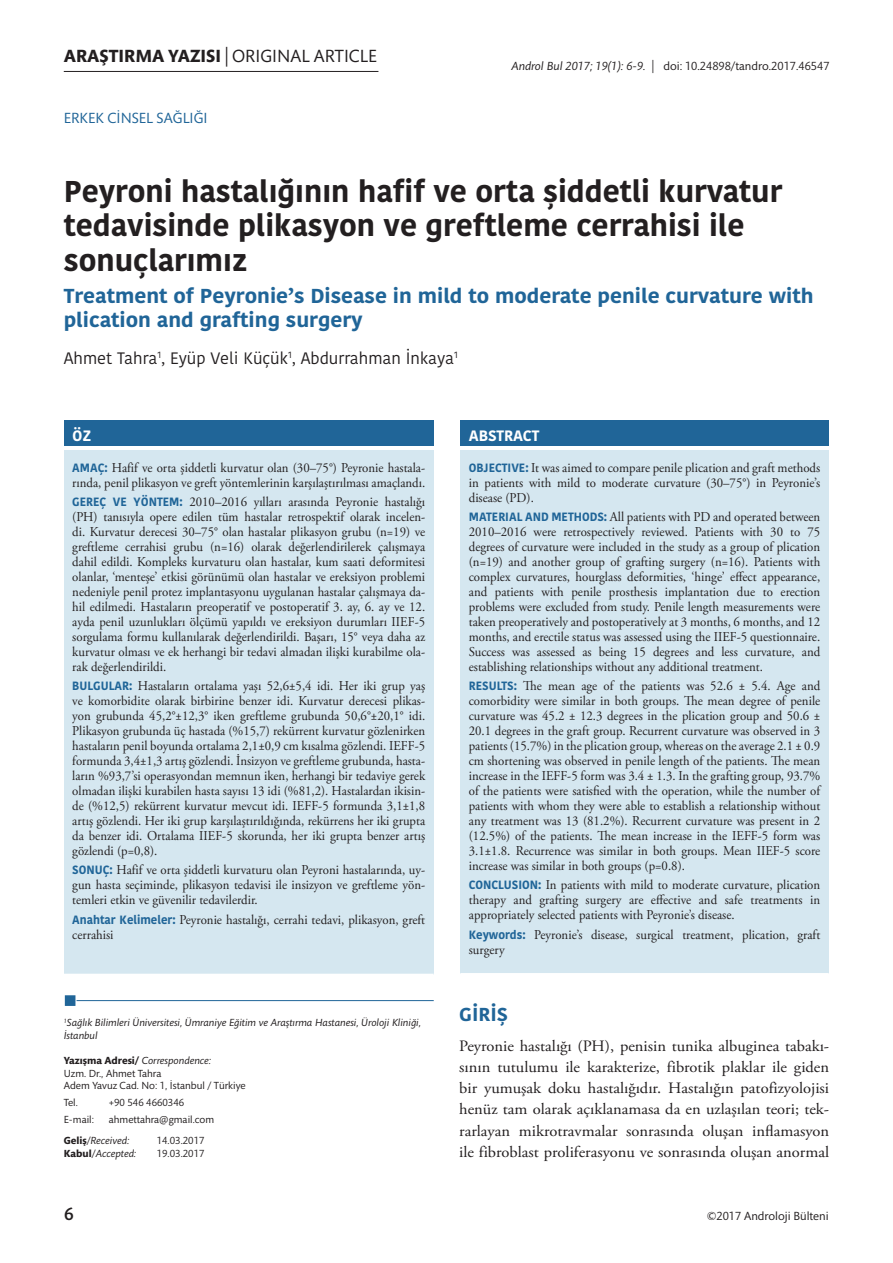
<style>
.page{position:relative;width:893px;height:1263px;background:#fff}
.page>*{position:absolute;margin:0;border:0;box-sizing:border-box;transform-origin:0 0}
.t1{font:700 30px/34.5px "Kohinoor Devanagari";color:#231f20}
.t2{font:700 20.1px/24px "Kohinoor Devanagari";color:#206598;scale:1.04 1}
.t3{font:700 18.75px "Kohinoor Devanagari";color:#206598;scale:1.04 1}
.t4{font:18px "Mundo Sans Std";color:#231f20}
.t5{font:500 18px "Mundo Sans Std";color:#231f20}
.t6{font:16.5px "Kohinoor Devanagari";color:#231f20}
.t7{font:15.9px/21.1px "Adobe Garamond Pro";color:#231f20;text-align:justify;scale:1.04 1}
.t8{font:15px "Mundo Sans Std";color:#206598}
.t9{font:700 15px "Kohinoor Devanagari";color:#fff}
.t10{font:13.5px/15px "Adobe Garamond Pro";color:#231f20;text-align:justify;scale:.95 1}
.t11{font:12px "Mundo Sans Std";color:#231f20}
.t12{font:10.5px/12.6px "Mundo Sans Std";color:#231f20}
.t13{font:italic 10.5px/12.6px "Mundo Sans Std";color:#231f20}
.s1{font-weight:700}
.s2{font-style:italic}
.s3{font-family:"Kohinoor Devanagari";font-weight:700;font-size:12px;color:#206598}
.s4{font-weight:700;font-style:normal}
.s5{font-style:normal}
</style>
<div class="page">
<div style="left:460px;top:421px;width:369px;height:25px;background:#206598"></div>
<div style="left:460px;top:450px;width:369px;height:524px;background:#d5e7f0"></div>
<hr style="left:460px;top:973px;width:369px;height:1px;background:#fff">
<div style="left:64px;top:421px;width:370px;height:25px;background:#206598"></div>
<div style="left:64px;top:450px;width:370px;height:524px;background:#d5e7f0"></div>
<hr style="left:64px;top:71px;width:314px;height:1px;background:#231f20">
<div style="left:65px;top:995px;width:10px;height:11px;background:#206598;border:2px solid #206598"></div>
<hr style="left:77px;top:1000px;width:357px;height:1px;background:#206598">
<h3 class="t4" style="left:64px;top:46px;width:315px"><span class="s1">ARAŞTIRMA YAZISI</span> | ORIGINAL ARTICLE</h3>
<p class="t8" style="left:64px;top:110px;width:145px">ERKEK CİNSEL SAĞLIĞI</p>
<p class="t11" style="left:511px;top:59px;width:319px"><span class="s2">Androl Bul 2017; 19(1): 6-9. |</span> doi: 10.24898/tandro.2017.46547</p>
<h1 class="t1" style="left:64px;top:173px;width:720px">Peyroni hastalığının hafif ve orta şiddetli kurvatur tedavisinde plikasyon ve greftleme cerrahisi ile sonuçlarımız</h1>
<h2 class="t2" style="left:64px;top:284px;width:722px">Treatment of Peyronie’s Disease in mild to moderate penile curvature with plication and grafting surgery</h2>
<p class="t6" style="left:64px;top:349px;width:396px">Ahmet Tahra<sup>1</sup>, Eyüp Veli Küçük<sup>1</sup>, Abdurrahman İnkaya<sup>1</sup></p>
<p class="t9" style="left:72px;top:422px;width:20px">ÖZ</p>
<p class="t10" style="left:72px;top:460px;width:373px"><span class="s3">AMAÇ:</span> Hafif ve orta şiddetli kurvatur olan (30–75°) Peyronie hastala&shy;rında, penil plikasyon ve greft yöntemlerinin karşılaştırılması amaçlandı.</p>
<p class="t10" style="left:72px;top:494px;width:373px"><span class="s3">GEREÇ VE YÖNTEM:</span> 2010–2016 yılları arasında Peyronie hastalığı (PH) tanısıyla opere edilen tüm hastalar retrospektif olarak incelen&shy;di. Kurvatur derecesi 30–75° olan hastalar plikasyon grubu (n=19) ve greftleme cerrahisi grubu (n=16) olarak değerlendirilerek çalışmaya dahil edildi. Kompleks kurvaturu olan hastalar, kum saati deformitesi olanlar, ‘menteşe’ etkisi görünümü olan hastalar ve ereksiyon problemi nedeniyle penil protez implantasyonu uygulanan hastalar çalışmaya da&shy;hil edilmedi. Hastaların preoperatif ve postoperatif 3. ay, 6. ay ve 12. ayda penil uzunlukları ölçümü yapıldı ve ereksiyon durumları IIEF-5 sorgulama formu kullanılarak değerlendirildi. Başarı, 15° veya daha az kurvatur olması ve ek herhangi bir tedavi almadan ilişki kurabilme ola&shy;rak değerlendirildi.</p>
<p class="t10" style="left:72px;top:679px;width:373px"><span class="s3">BULGULAR:</span> Hastaların ortalama yaşı 52,6±5,4 idi. Her iki grup yaş ve komorbidite olarak birbirine benzer idi. Kurvatur derecesi plikas&shy;yon grubunda 45,2°±12,3° iken greftleme grubunda 50,6°±20,1° idi.<br>Plikasyon grubunda üç hastada (%15,7) rekürrent kurvatur gözlenirken hastaların penil boyunda ortalama 2,1±0,9 cm kısalma gözlendi. IEFF-5 formunda 3,4±1,3 artış gözlendi. İnsizyon ve greftleme grubunda, hasta&shy;ların %93,7’si operasyondan memnun iken, herhangi bir tedaviye gerek olmadan ilişki kurabilen hasta sayısı 13 idi (%81,2). Hastalardan ikisin&shy;de (%12,5) rekürrent kurvatur mevcut idi. IEFF-5 formunda 3,1±1,8 artış gözlendi. Her iki grup karşılaştırıldığında, rekürrens her iki grupta da benzer idi. Ortalama IIEF-5 skorunda, her iki grupta benzer artış gözlendi (p=0,8).</p>
<p class="t10" style="left:72px;top:863px;width:373px"><span class="s3">SONUÇ:</span> Hafif ve orta şiddetli kurvaturu olan Peyroni hastalarında, uy&shy;gun hasta seçiminde, plikasyon tedavisi ile insizyon ve greftleme yön&shy;temleri etkin ve güvenilir tedavilerdir.</p>
<p class="t10" style="left:72px;top:912px;width:373px"><span class="s3">Anahtar Kelimeler:</span> Peyronie hastalığı, cerrahi tedavi, plikasyon, greft cerrahisi</p>
<p class="t13" style="left:64px;top:1017px;width:359px"><sup>1</sup>Sağlık Bilimleri Üniversitesi, Ümraniye Eğitim ve Araştırma Hastanesi, Üroloji Kliniği,<br>İstanbul</p>
<p class="t12" style="left:64px;top:1054px;width:183px"><span class="s1">Yazışma Adresi/</span> <span class="s2">Correspondence:<br></span>Uzm. Dr., Ahmet Tahra<br>Adem Yavuz Cad. No: 1, İstanbul / Türkiye</p>
<p class="t12" style="left:64px;top:1096px;width:16px">Tel.</p>
<p class="t12" style="left:109px;top:1096px;width:77px">+90 546 4660346</p>
<p class="t12" style="left:64px;top:1113px;width:32px">E-mail:</p>
<p class="t12" style="left:64px;top:1109px;width:152px;line-height:21.1px;text-indent:45px">ahmettahra@gmail.com<br><span class="s1">Geliş</span>/<span class="s2">Received:</span></p>
<p class="t12" style="left:157px;top:1134px;width:49px">14.03.2017</p>
<p class="t13" style="left:64px;top:1147px;width:74px"><span class="s4">Kabul</span><span class="s5">/</span>Accepted:</p>
<p class="t12" style="left:157px;top:1147px;width:49px">19.03.2017</p>
<p class="t9" style="left:469px;top:422px;width:72px">ABSTRACT</p>
<p class="t10" style="left:469px;top:460px;width:371px"><span class="s3">OBJECTIVE:</span> It was aimed to compare penile plication and graft methods in patients with mild to moderate curvature (30–75°) in Peyronie’s disease (PD).</p>
<p class="t10" style="left:469px;top:509px;width:371px"><span class="s3">MATERIAL AND METHODS:</span> All patients with PD and operated between 2010–2016 were retrospectively reviewed. Patients with 30 to 75 degrees of curvature were included in the study as a group of plication (n=19) and another group of grafting surgery (n=16). Patients with complex curvatures, hourglass deformities, ‘hinge’ effect appearance, and patients with penile prosthesis implantation due to erection problems were excluded from study. Penile length measurements were taken preoperatively and postoperatively at 3 months, 6 months, and 12 months, and erectile status was assessed using the IIEF-5 questionnaire.<br>Success was assessed as being 15 degrees and less curvature, and establishing relationships without any additional treatment.</p>
<p class="t10" style="left:469px;top:679px;width:371px"><span class="s3">RESULTS:</span> The mean age of the patients was 52.6 ± 5.4. Age and comorbidity were similar in both groups. The mean degree of penile curvature was 45.2 ± 12.3 degrees in the plication group and 50.6 ± 20.1 degrees in the graft group. Recurrent curvature was observed in 3 patients (15.7%) in the plication group, whereas on the average 2.1 ± 0.9 cm shortening was observed in penile length of the patients. The mean increase in the IEFF-5 form was 3.4 ± 1.3. In the grafting group, 93.7% of the patients were satisfied with the operation, while the number of patients with whom they were able to establish a relationship without any treatment was 13 (81.2%). Recurrent curvature was present in 2 (12.5%) of the patients. The mean increase in the IEFF-5 form was 3.1±1.8. Recurrence was similar in both groups. Mean IIEF-5 score increase was similar in both groups (p=0.8).</p>
<p class="t10" style="left:469px;top:878px;width:371px"><span class="s3">CONCLUSION:</span> In patients with mild to moderate curvature, plication therapy and grafting surgery are effective and safe treatments in appropriately selected patients with Peyronie’s disease.</p>
<p class="t10" style="left:469px;top:927px;width:371px"><span class="s3">Keywords:</span> Peyronie’s disease, surgical treatment, plication, graft surgery</p>
<h3 class="t3" style="left:459px;top:998px;width:48px">GİRİŞ</h3>
<p class="t7" style="left:459px;top:1036px;width:357px">Peyronie hastalığı (PH), penisin tunika albuginea tabakı&shy;sının tutulumu ile karakterize, fibrotik plaklar ile giden bir yumuşak doku hastalığıdır. Hastalığın patofizyolojisi henüz tam olarak açıklanamasa da en uzlaşılan teori; tek&shy;rarlayan mikrotravmalar sonrasında oluşan inflamasyon ile fibroblast proliferasyonu ve sonrasında oluşan anormal</p>
<h3 class="t5" style="left:64px;top:1205px;width:11px">6</h3>
<p class="t11" style="left:707px;top:1210px;width:123px">©2017 Androloji Bülteni</p>
</div>
